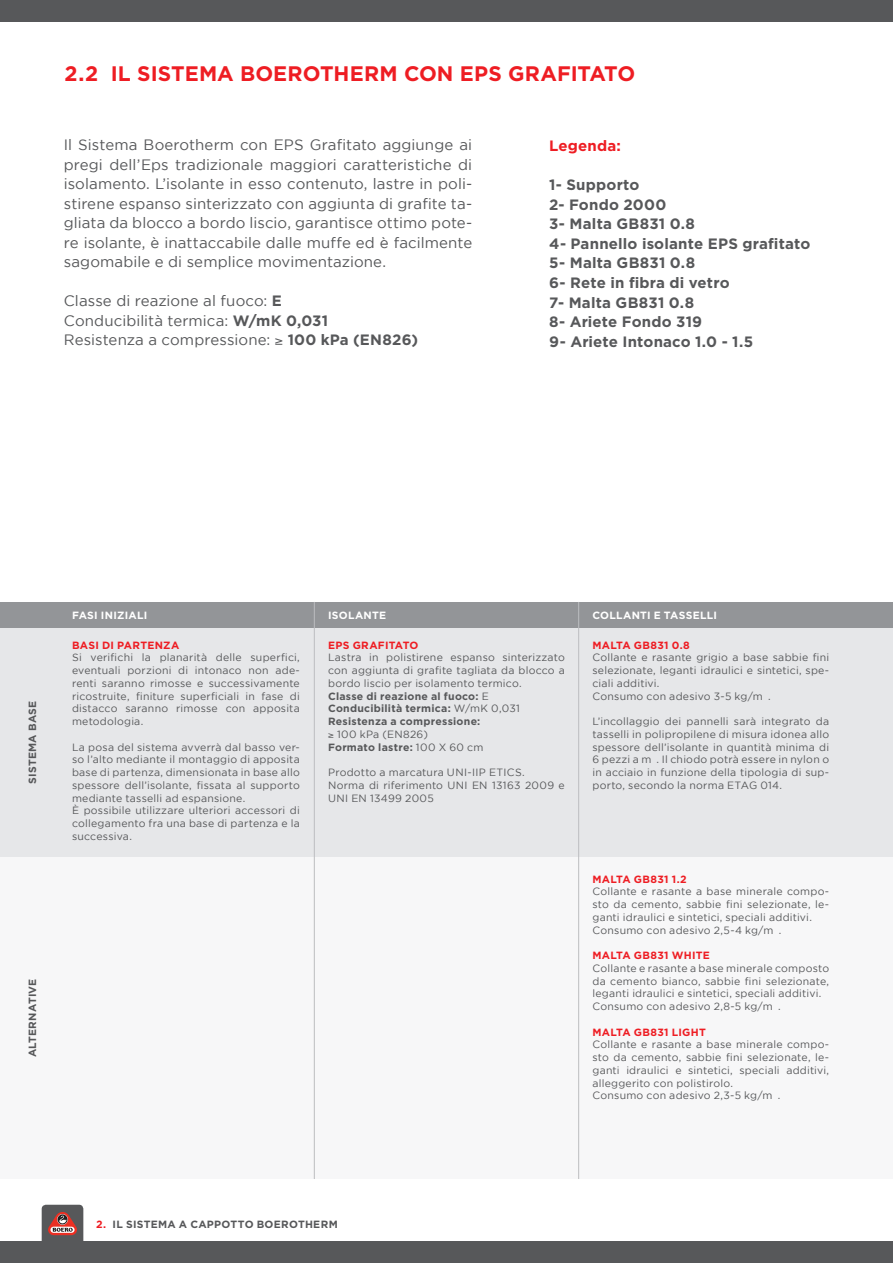
<style>
.page{position:relative;width:893px;height:1263px;background:#fff}
.page>*{position:absolute;margin:0;border:0;box-sizing:border-box;transform-origin:0 0}
.t1{font:700 21px "Gotham";color:#ee1d23}
.t2{font:15px/19.5px "Gotham";letter-spacing:.005em;color:#57585a;text-align:justify}
.t3{font:700 15px/19.5px "Gotham";letter-spacing:.015em;color:#57585a}
.t4{font:700 15px "Gotham";letter-spacing:.015em;color:#ee1d23}
.t5{font:10.5px/12.8px "Gotham";letter-spacing:.02em;color:#57585a}
.t6{font:700 10.5px "Gotham";letter-spacing:.02em;color:#ee1d23}
.t7{font:700 10.5px "Gotham";letter-spacing:.025em;color:#57585a}
.t8{font:700 10.5px "Gotham";letter-spacing:.02em;color:#fff}
.s1{font-weight:700}
.s2{color:#ee1d23}
</style>
<div class="page">
<div style="left:0;top:1242px;width:893px;height:21px;background:#57585a"></div>
<svg style="left:42px;top:1205px;width:41px;height:37px;background:#7a5b5b"></svg>
<div style="left:0;top:627px;width:893px;height:230px;background:#e6e7e9"></div>
<div style="left:0;top:857px;width:893px;height:322px;background:#f7f7f8"></div>
<div style="left:0;top:602px;width:893px;height:25px;background:#939598"></div>
<hr style="left:578px;top:602px;width:1px;height:577px;background:#bcbdc0">
<hr style="left:314px;top:602px;width:1px;height:577px;background:#bcbdc0">
<div style="left:0;top:0;width:893px;height:21px;background:#57585a"></div>
<h1 class="t1" style="left:65px;top:59px;width:572px">2.2 IL SISTEMA BOEROTHERM CON EPS GRAFITATO</h1>
<p class="t2" style="left:64px;top:135px;width:410px">Il Sistema Boerotherm con EPS Grafitato aggiunge ai pregi dell’Eps tradizionale maggiori caratteristiche di isolamento. L’isolante in esso contenuto, lastre in poli&shy;stirene espanso sinterizzato con aggiunta di grafite ta&shy;gliata da blocco a bordo liscio, garantisce ottimo pote&shy;re isolante, è inattaccabile dalle muffe ed è facilmente sagomabile e di semplice movimentazione.</p>
<h2 class="t2" style="left:64px;top:291px;width:356px;text-align:left">Classe di reazione al fuoco: <span class="s1">E<br></span>Conducibilità termica: <span class="s1">W/mK 0,031<br></span>Resistenza a compressione: ≥ <span class="s1">100 kPa (EN826)</span></h2>
<h2 class="t4" style="left:549px;top:136px;width:73px">Legenda:</h2>
<h2 class="t3" style="left:549px;top:175px;width:263px">1- Supporto<br>2- Fondo 2000<br>3- Malta GB831 0.8<br>4- Pannello isolante EPS grafitato<br>5- Malta GB831 0.8<br>6- Rete in fibra di vetro<br>7- Malta GB831 0.8<br>8- Ariete Fondo 319<br>9- Ariete Intonaco 1.0 - 1.5</h2>
<p class="t7" style="left:25px;top:784px;width:85px;rotate:-90deg">SISTEMA BASE</p>
<p class="t7" style="left:25px;top:1057px;width:80px;rotate:-90deg">ALTERNATIVE</p>
<p class="t8" style="left:72px;top:608px;width:77px">FASI INIZIALI</p>
<p class="t8" style="left:328px;top:608px;width:59px">ISOLANTE</p>
<p class="t8" style="left:592px;top:608px;width:126px">COLLANTI E TASSELLI</p>
<p class="t6" style="left:72px;top:638px;width:109px">BASI DI PARTENZA</p>
<p class="t5" style="left:72px;top:651px;width:229px;text-align:justify">Si verifichi la planarità delle superfici, eventuali porzioni di intonaco non ade&shy;renti saranno rimosse e successivamente ricostruite, finiture superficiali in fase di distacco saranno rimosse con apposita metodologia.</p>
<p class="t5" style="left:72px;top:740px;width:229px">La posa del sistema avverrà dal basso ver&shy;so l’alto mediante il montaggio di apposita base di partenza, dimensionata in base allo spessore dell’isolante, fissata al supporto mediante tasselli ad espansione.<br>È possibile utilizzare ulteriori accessori di collegamento fra una base di partenza e la successiva.</p>
<p class="t6" style="left:328px;top:638px;width:92px">EPS GRAFITATO</p>
<p class="t5" style="left:328px;top:651px;width:238px">Lastra in polistirene espanso sinterizzato con aggiunta di grafite tagliata da blocco a bordo liscio per isolamento termico.<br><span class="s1">Classe di reazione al fuoco:</span> E<br><span class="s1">Conducibilità termica:</span> W/mK 0,031<br><span class="s1">Resistenza a compressione:<br></span>≥ 100 kPa (EN826)<br><span class="s1">Formato lastre:</span> 100 X 60 cm</p>
<p class="t5" style="left:328px;top:766px;width:238px">Prodotto a marcatura UNI-IIP ETICS.<br>Norma di riferimento UNI EN 13163 2009 e<br>UNI EN 13499 2005</p>
<p class="t6" style="left:592px;top:638px;width:99px">MALTA GB831 0.8</p>
<p class="t5" style="left:592px;top:651px;width:238px">Collante e rasante grigio a base sabbie fini selezionate, leganti idraulici e sintetici, spe&shy;ciali additivi.<br>Consumo con adesivo 3-5 kg/m².</p>
<p class="t5" style="left:592px;top:715px;width:238px;text-align:justify">L’incollaggio dei pannelli sarà integrato da tasselli in polipropilene di misura idonea allo spessore dell’isolante in quantità minima di 6 pezzi a m². Il chiodo potrà essere in nylon o in acciaio in funzione della tipologia di sup&shy;porto, secondo la norma ETAG 014.</p>
<p class="t6" style="left:592px;top:872px;width:96px">MALTA GB831 1.2</p>
<p class="t5" style="left:592px;top:885px;width:238px">Collante e rasante a base minerale compo&shy;sto da cemento, sabbie fini selezionate, le&shy;ganti idraulici e sintetici, speciali additivi.<br>Consumo con adesivo 2,5-4 kg/m².</p>
<p class="t6" style="left:592px;top:948px;width:119px">MALTA GB831 WHITE</p>
<p class="t5" style="left:592px;top:962px;width:238px">Collante e rasante a base minerale composto da cemento bianco, sabbie fini selezionate, leganti idraulici e sintetici, speciali additivi.<br>Consumo con adesivo 2,8-5 kg/m².</p>
<p class="t6" style="left:592px;top:1025px;width:115px">MALTA GB831 LIGHT</p>
<p class="t5" style="left:592px;top:1038px;width:238px">Collante e rasante a base minerale compo&shy;sto da cemento, sabbie fini selezionate, le&shy;ganti idraulici e sintetici, speciali additivi, alleggerito con polistirolo.<br>Consumo con adesivo 2,3-5 kg/m².</p>
<p class="t7" style="left:96px;top:1218px;width:243px"><span class="s2">2.</span> IL SISTEMA A CAPPOTTO BOEROTHERM</p>
</div>
